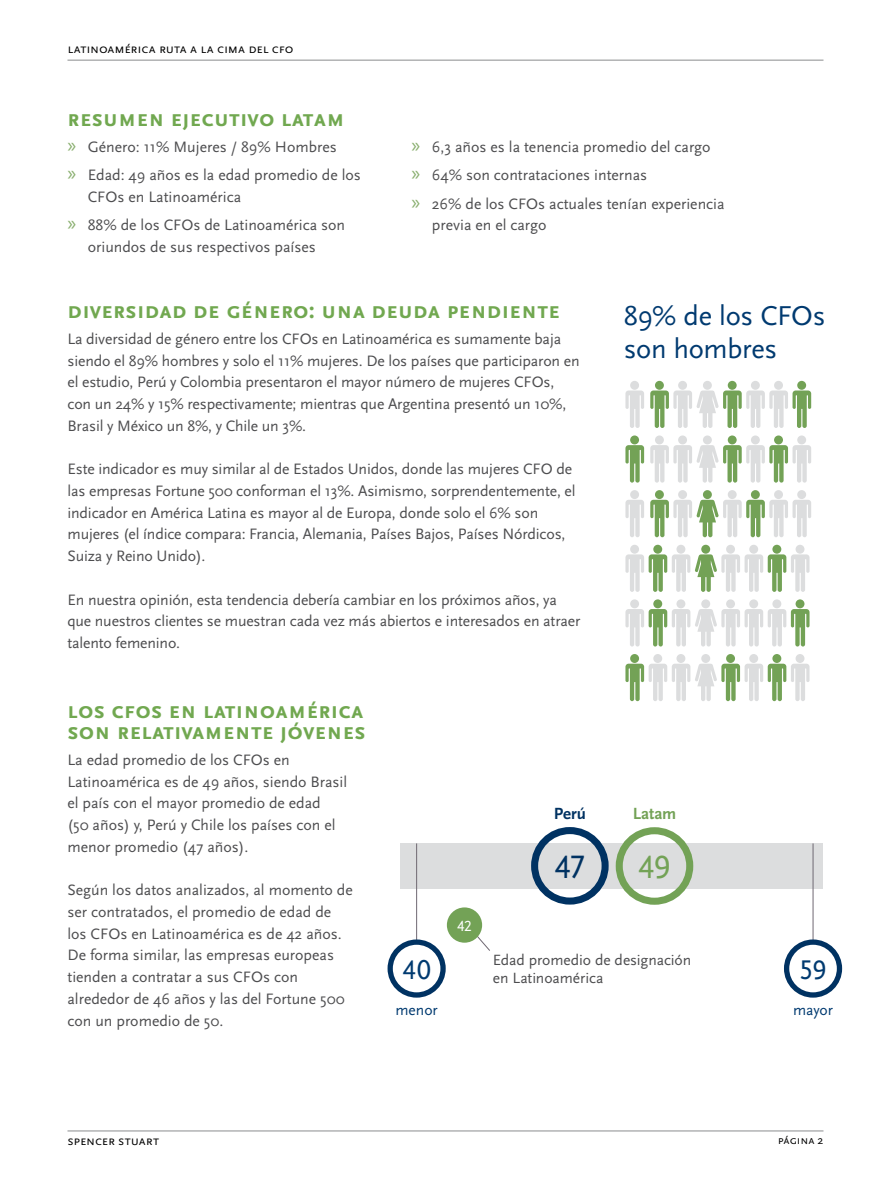
<style>
.page{position:relative;width:891px;height:1188px;background:#fff}
.page>*{position:absolute;margin:0;border:0;box-sizing:border-box;transform-origin:0 0}
.t1{font:33.9px "Scala Sans Pro";color:#003262}
.t2{font:33.9px "Scala Sans Pro";color:#73a256}
.t3{font:28.5px/33px "Scala Sans Pro";letter-spacing:-.01em;color:#003a70}
.t4{font:28.2px "Scala Sans Pro";color:#003a70}
.t5{font:700 24px/21px "Scala Sans Pro";letter-spacing:.01em;color:#71a850}
.t6{font:700 16.95px "Scala Sans Pro";letter-spacing:-.005em;color:#73a256}
.t7{font:700 16.95px "Scala Sans Pro";color:#003262}
.t8{font:15.75px/21.8px "Scala Sans Pro";letter-spacing:-.01em;color:#4d4d4f}
.t9{font:15.45px/18.3px "Scala Sans Pro";letter-spacing:-.005em;color:#4d4d4f}
.t10{font:15.45px "Scala Sans Pro";letter-spacing:-.005em;color:#003a70}
.t11{font:15.45px "Scala Sans Pro";color:#fff}
.t12{font:13.5px "Scala Sans Pro";letter-spacing:-.01em;color:#000}
.t13{font:12px "Scala Sans Pro";letter-spacing:-.015em;color:#000}
.s1{font-family:"Myriad Pro";font-size:21px;color:#88ae6d}
</style>
<div class="page">
<hr style="left:68px;top:60px;width:756px;height:1px;background:#8a8c8e">
<hr style="left:68px;top:1131px;width:756px;height:1px;background:#8a8c8e">
<svg style="left:625px;top:381px;width:19px;height:47px"></svg>
<svg style="left:650px;top:381px;width:161px;height:47px"></svg>
<svg style="left:625px;top:545px;width:185px;height:47px"></svg>
<svg style="left:625px;top:435px;width:19px;height:48px"></svg>
<svg style="left:650px;top:435px;width:161px;height:48px"></svg>
<svg style="left:625px;top:599px;width:185px;height:48px"></svg>
<svg style="left:625px;top:490px;width:19px;height:47px"></svg>
<svg style="left:650px;top:490px;width:161px;height:47px"></svg>
<svg style="left:625px;top:654px;width:185px;height:47px"></svg>
<svg style="left:476px;top:932px;width:14px;height:19px"></svg>
<div style="left:400px;top:843px;width:423px;height:46px;background:#dcddde"></div>
<hr style="left:813px;top:843px;width:1px;height:99px;background:#6f6872">
<hr style="left:416px;top:843px;width:1px;height:99px;background:#6f6872">
<div style="left:388px;top:939px;width:58px;height:59px;border:5px solid #003262;border-radius:50%"></div>
<div style="left:784px;top:939px;width:58px;height:59px;border:5px solid #003262;border-radius:50%"></div>
<div style="left:447px;top:907px;width:35px;height:36px;background:#73a256;border-radius:50%"></div>
<div style="left:531px;top:827px;width:78px;height:78px;border:7px solid #003262;border-radius:50%"></div>
<div style="left:616px;top:827px;width:77px;height:78px;border:7px solid #73a256;border-radius:50%"></div>
<p class="t12" style="left:68px;top:41px;width:226px">Latinoamérica Ruta a la Cima del CFO</p>
<h3 class="t5" style="left:68px;top:107px;width:273px">Resumen Ejecutivo LATAM</h3>
<p class="t8" style="left:67px;top:132px;width:295px;line-height:28.5px"><span class="s1">»</span> Género: 11% Mujeres / 89% Hombres<br><span class="s1">»</span> Edad: 49 años es la edad promedio de los</p>
<p class="t8" style="left:67px;top:183px;width:279px;line-height:28.5px;text-indent:20px">CFOs en Latinoamérica<br><span class="s1">»</span> 88% de los CFOs de Latinoamérica son</p>
<p class="t8" style="left:88px;top:236px;width:230px">oriundos de sus respectivos países</p>
<p class="t8" style="left:412px;top:132px;width:315px;line-height:28.5px"><span class="s1">»</span> 6,3 años es la tenencia promedio del cargo<br><span class="s1">»</span> 64% son contrataciones internas<br><span class="s1">»</span> 26% de los CFOs actuales tenían experiencia</p>
<p class="t8" style="left:432px;top:214px;width:116px">previa en el cargo</p>
<h3 class="t5" style="left:68px;top:300px;width:92px">Diversidad</h3>
<h3 class="t5" style="left:193px;top:300px;width:368px">de género: U na deuda pendiente</h3>
<p class="t8" style="left:68px;top:328px;width:514px">La diversidad de género entre los CFOs en Latinoamérica es sumamente baja siendo el 89% hombres y solo el 11% mujeres. De los países que participaron en el estudio, Perú y Colombia presentaron el mayor número de mujeres CFOs, con un 24% y 15% respectivamente; mientras que Argentina presentó un 10%, Brasil y México un 8%, y Chile un 3%.</p>
<p class="t8" style="left:68px;top:458px;width:510px">Este indicador es muy similar al de Estados Unidos, donde las mujeres CFO de las empresas Fortune 500 conforman el 13%. Asimismo, sorprendentemente, el indicador en América Latina es mayor al de Europa, donde solo el 6% son mujeres (el índice compara: Francia, Alemania, Países Bajos, Países Nórdicos, Suiza y Reino Unido).</p>
<p class="t8" style="left:68px;top:589px;width:514px">En nuestra opinión, esta tendencia debería cambiar en los próximos años, ya que nuestros clientes se muestran cada vez más abiertos e interesados en atraer talento femenino.</p>
<h2 class="t3" style="left:624px;top:299px;width:203px">89% de los CFOs son hombres</h2>
<h3 class="t5" style="left:68px;top:699px;width:300px">Los CFOs en Latinoamérica son relativamente jóvenes</h3>
<p class="t8" style="left:68px;top:749px;width:281px">La edad promedio de los CFOs en Latinoamérica es de 49 años, siendo Brasil el país con el mayor promedio de edad<br>(50 años) y, Perú y Chile los países con el menor promedio (47 años).</p>
<p class="t8" style="left:68px;top:879px;width:287px">Según los datos analizados, al momento de ser contratados, el promedio de edad de los CFOs en Latinoamérica es de 42 años.<br>De forma similar, las empresas europeas tienden a contratar a sus CFOs con alrededor de 46 años y las del Fortune 500 con un promedio de 50.</p>
<p class="t7" style="left:554px;top:804px;width:34px">Perú</p>
<p class="t6" style="left:633px;top:804px;width:45px">Latam</p>
<p class="t11" style="left:457px;top:917px;width:17px">42</p>
<h1 class="t1" style="left:554px;top:847px;width:32px">47</h1>
<h1 class="t2" style="left:638px;top:847px;width:34px">49</h1>
<p class="t9" style="left:493px;top:951px;width:200px">Edad promedio de designación en Latinoamérica</p>
<h3 class="t4" style="left:402px;top:953px;width:30px">40</h3>
<h3 class="t4" style="left:800px;top:953px;width:28px">59</h3>
<p class="t10" style="left:395px;top:1001px;width:44px">menor</p>
<p class="t10" style="left:793px;top:1001px;width:41px">mayor</p>
<p class="t12" style="left:68px;top:1133px;width:93px">Spencer Stuart</p>
<p class="t13" style="left:778px;top:1133px;width:47px">Página 2</p>
</div>
